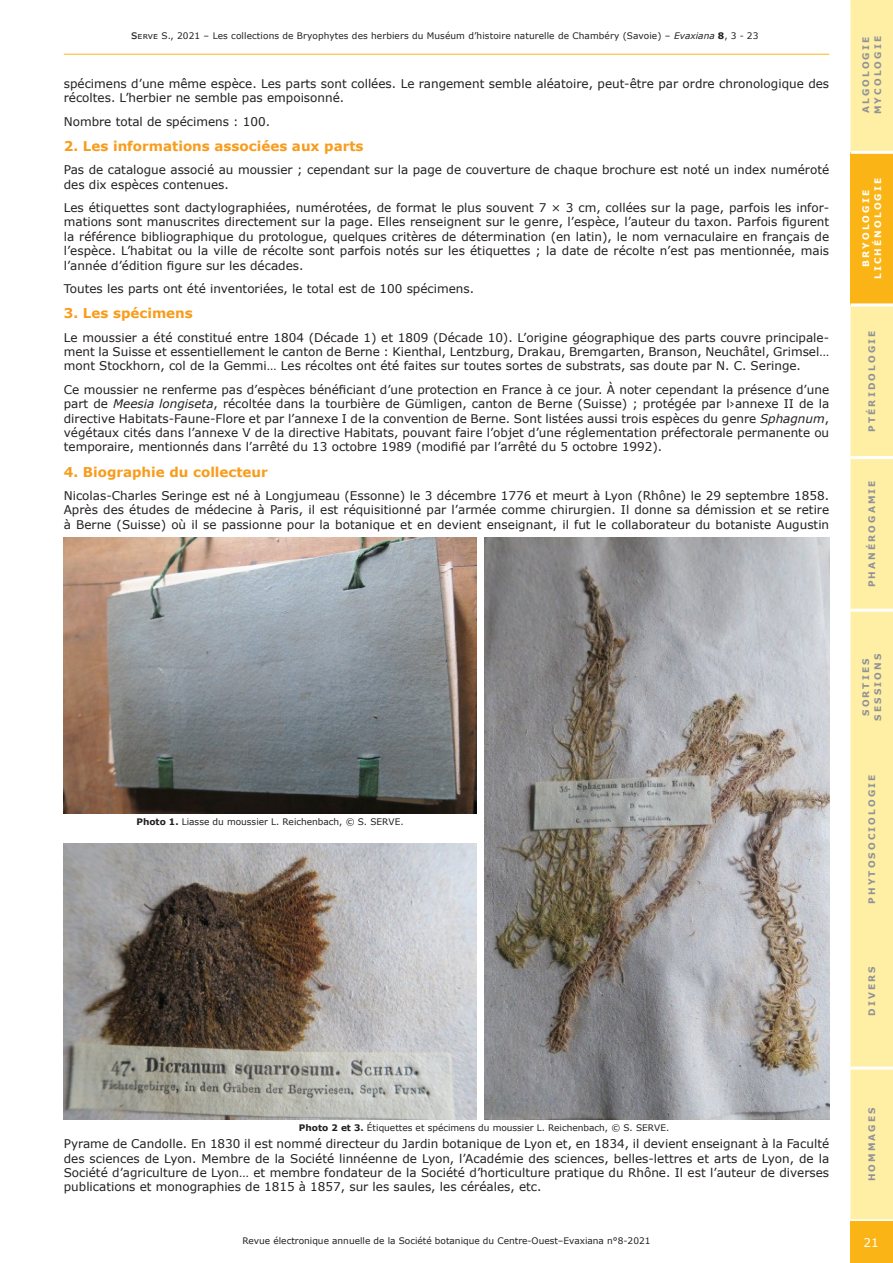
<style>
.page{position:relative;width:893px;height:1263px;background:#fff}
.page>*{position:absolute;margin:0;border:0;box-sizing:border-box;transform-origin:0 0}
.t1{font:700 13.5px "Verdana";color:#f89c1c}
.t2{font:12px/14.4px "Verdana";color:#231f20;text-align:justify}
.t3{font:12px "Verdana";color:#fff}
.Légende_photo{font:9px "Verdana";color:#231f20}
.t4{font:700 9px/12px "Verdana";letter-spacing:.235em;color:#8f9297;text-align:center}
.t5{font:700 9px/12px "Verdana";letter-spacing:.235em;color:#fff;text-align:center}
.s1{font-size:12px}
.s2{font-style:italic}
.s3{font-weight:700}
</style>
<div class="page">
<hr style="left:64px;top:54px;width:765px;height:1px;background:#fbb416">
<div style="left:850px;top:0;width:43px;height:1221px;background:#ffefa4"></div>
<div style="left:850px;top:152px;width:43px;height:153px;background:#fbb416"></div>
<hr style="left:851px;top:1219px;width:42px;height:3px;background:#fff">
<hr style="left:851px;top:1066px;width:42px;height:3px;background:#fff">
<hr style="left:851px;top:609px;width:42px;height:3px;background:#fff">
<hr style="left:851px;top:456px;width:42px;height:3px;background:#fff">
<hr style="left:851px;top:303px;width:42px;height:3px;background:#fff">
<hr style="left:851px;top:151px;width:42px;height:3px;background:#fff">
<div style="left:850px;top:1221px;width:43px;height:42px;background:#fbb416"></div>
<img style="left:485px;top:537px;width:344px;height:583px">
<img style="left:64px;top:537px;width:412px;height:276px">
<img style="left:64px;top:843px;width:412px;height:277px">
<p class="Légende_photo" style="left:131px;top:30px;width:629px"><span class="s1">s</span>erve S., 2021 – Les collections de Bryophytes des herbiers du Muséum d’histoire naturelle de Chambéry (Savoie) – <span class="s2">Evaxiana</span> <span class="s3">8</span>, 3 - 23</p>
<p class="t2" style="left:64px;top:76px;width:767px">spécimens d’une même espèce. Les parts sont collées. Le rangement semble aléatoire, peut-être par ordre chronologique des récoltes. L’herbier ne semble pas empoisonné.</p>
<p class="t2" style="left:64px;top:114px;width:208px">Nombre total de spécimens : 100.</p>
<p class="t1" style="left:64px;top:136px;width:301px">2. Les informations associées aux parts</p>
<p class="t2" style="left:64px;top:162px;width:767px">Pas de catalogue associé au moussier ; cependant sur la page de couverture de chaque brochure est noté un index numéroté des dix espèces contenues.</p>
<p class="t2" style="left:64px;top:200px;width:767px">Les étiquettes sont dactylographiées, numérotées, de format le plus souvent 7 × 3 cm, collées sur la page, parfois les infor&shy;mations sont manuscrites directement sur la page. Elles renseignent sur le genre, l’espèce, l’auteur du taxon. Parfois figurent la référence bibliographique du protologue, quelques critères de détermination (en latin), le nom vernaculaire en français de l’espèce. L’habitat ou la ville de récolte sont parfois notés sur les étiquettes ; la date de récolte n’est pas mentionnée, mais l’année d’édition figure sur les décades.</p>
<p class="t2" style="left:64px;top:281px;width:412px">Toutes les parts ont été inventoriées, le total est de 100 spécimens.</p>
<p class="t1" style="left:64px;top:304px;width:131px">3. Les spécimens</p>
<p class="t2" style="left:64px;top:330px;width:767px">Le moussier a été constitué entre 1804 (Décade 1) et 1809 (Décade 10). L’origine géographique des parts couvre principale&shy;ment la Suisse et essentiellement le canton de Berne : Kienthal, Lentzburg, Drakau, Bremgarten, Branson, Neuchâtel, Grimsel… mont Stockhorn, col de la Gemmi… Les récoltes ont été faites sur toutes sortes de substrats, sas doute par N. C. Seringe.</p>
<p class="t2" style="left:64px;top:382px;width:767px">Ce moussier ne renferme pas d’espèces bénéficiant d’une protection en France à ce jour. À noter cependant la présence d’une part de <span class="s2">Meesia longiseta</span>, récoltée dans la tourbière de Gümligen, canton de Berne (Suisse) ; protégée par l›annexe II de la directive Habitats-Faune-Flore et par l’annexe I de la convention de Berne. Sont listées aussi trois espèces du genre <span class="s2">Sphagnum</span>, végétaux cités dans l’annexe V de la directive Habitats, pouvant faire l’objet d’une réglementation préfectorale permanente ou temporaire, mentionnés dans l’arrêté du 13 octobre 1989 (modifié par l’arrêté du 5 octobre 1992).</p>
<p class="t1" style="left:64px;top:462px;width:206px">4. Biographie du collecteur</p>
<p class="t2" style="left:64px;top:488px;width:767px">Nicolas-Charles Seringe est né à Longjumeau (Essonne) le 3 décembre 1776 et meurt à Lyon (Rhône) le 29 septembre 1858.<br>Après des études de médecine à Paris, il est réquisitionné par l’armée comme chirurgien. Il donne sa démission et se retire à Berne (Suisse) où il se passionne pour la botanique et en devient enseignant, il fut le collaborateur du botaniste Augustin</p>
<p class="Légende_photo" style="left:136px;top:815px;width:269px"><span class="s3">Photo 1.</span> Liasse du moussier L. Reichenbach, © S. SERVE.</p>
<p class="t4" style="left:860px;top:114px;width:79px;text-align:left;rotate:-90deg">ALGOLOGIE<br>MYCOLOGIE</p>
<p class="t5" style="left:860px;top:279px;width:103px;rotate:-90deg">BRYOLOGIE<br>LICHÉNOLOGIE</p>
<p class="t4" style="left:866px;top:432px;width:102px;rotate:-90deg">PTÉRIDOLOGIE</p>
<p class="t4" style="left:866px;top:587px;width:108px;rotate:-90deg">PHANÉROGAMIE</p>
<p class="t4" style="left:860px;top:721px;width:68px;rotate:-90deg">SORTIES<br>SESSIONS</p>
<p class="t4" style="left:866px;top:904px;width:131px;rotate:-90deg">PHYTOSOCIOLOGIE</p>
<p class="t4" style="left:866px;top:1016px;width:51px;rotate:-90deg">DIVERS</p>
<p class="Légende_photo" style="left:299px;top:1121px;width:372px"><span class="s3">Photo 2 et 3.</span> Étiquettes et spécimens du moussier L. Reichenbach, © S. SERVE.</p>
<p class="t2" style="left:64px;top:1136px;width:767px">Pyrame de Candolle. En 1830 il est nommé directeur du Jardin botanique de Lyon et, en 1834, il devient enseignant à la Faculté des sciences de Lyon. Membre de la Société linnéenne de Lyon, l’Académie des sciences, belles-lettres et arts de Lyon, de la Société d’agriculture de Lyon… et membre fondateur de la Société d’horticulture pratique du Rhône. Il est l’auteur de diverses publications et monographies de 1815 à 1857, sur les saules, les céréales, etc.</p>
<p class="Légende_photo" style="left:242px;top:1235px;width:409px">Revue électronique annuelle de la Société botanique du Centre-Ouest–Evaxiana n°8-2021</p>
<p class="t4" style="left:866px;top:1181px;width:75px;rotate:-90deg">HOMMAGES</p>
<p class="t3" style="left:863px;top:1235px;width:17px">21</p>
</div>
